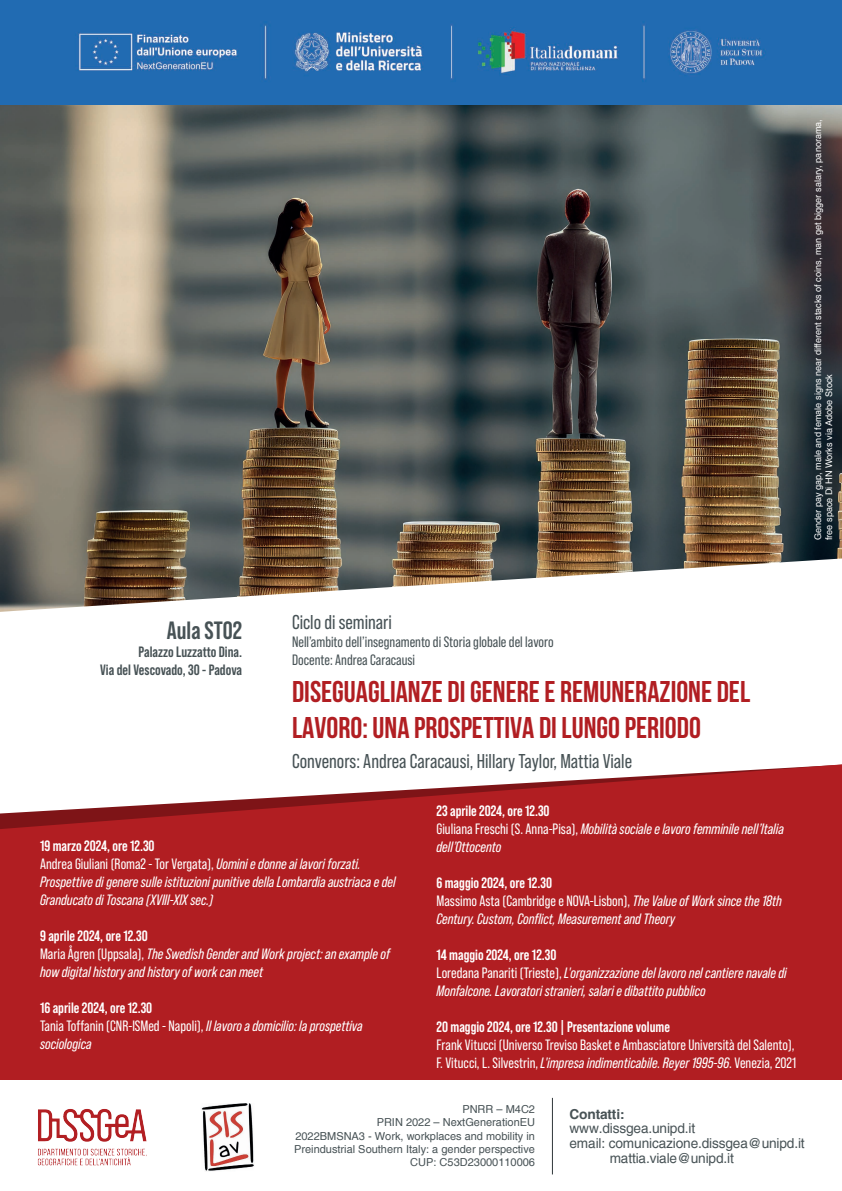
<style>
.page{position:relative;width:842px;height:1191px;background:#fff}
.page>*{position:absolute;margin:0;border:0;box-sizing:border-box;transform-origin:0 0}
.t1{font:700 30px/36px "Bebas Neue";color:#b11e22}
.t2{font:700 25px "Bebas Neue Pro";color:#475255}
.t3{font:20px "Bebas Neue Pro";color:#475255}
.t4{font:italic 15px/18px "Bebas Neue Pro";color:#fff}
.t5{font:15px/18px "Bebas Neue Pro";color:#fff}
.t6{font:15px/18px "Bebas Neue Pro";color:#475255}
.t7{font:700 15px/18px "Bebas Neue Pro";color:#475255;text-align:right}
.t8{font:700 15px "Bebas Neue Pro";color:#fff}
.t9{font:13.7px "Helvetica";letter-spacing:-.01em;color:#475255}
.t10{font:700 13.7px "Helvetica";letter-spacing:-.01em;color:#475255}
.t11{font:11px/13.2px "Helvetica";color:#475255;text-align:right}
.t12{font:9.1px/11px "Helvetica";color:#fff}
.s1{font-weight:700;font-style:normal}
.s2{font-style:normal}
.s3{font-style:italic}
</style>
<div class="page">
<img style="left:0;top:104px;width:842px;height:454px">
<div style="left:0;top:1039px;width:842px;height:111px;background:#b11e22"></div>
<svg style="left:0;top:558px;width:842px;height:54px"></svg>
<svg style="left:0;top:764px;width:842px;height:275px;fill:#b11e22"></svg>
<div style="left:0;top:1080px;width:842px;height:111px;background:#fff"></div>
<hr style="left:552px;top:1097px;width:1px;height:77px;background:#30373a">
<img style="left:201px;top:1103px;width:53px;height:68px">
<img style="left:37px;top:1109px;width:110px;height:57px">
<img style="left:0;top:0;width:842px;height:104px">
<p class="t12" style="left:812px;top:540px;width:423px;rotate:-90deg">Gender pay gap, male and female signs near different stacks of coins, man get bigger salary, panorama, free space Di HN Works via Adobe Stock</p>
<h2 class="t2" style="left:167px;top:616px;width:77px">Aula STO2</h2>
<p class="t7" style="left:100px;top:642px;width:143px">Palazzo Luzzatto Dina.<br>Via del Vescovado, 30 - Padova</p>
<h3 class="t3" style="left:292px;top:611px;width:101px">Ciclo di seminari</h3>
<p class="t6" style="left:292px;top:633px;width:263px">Nell’ambito dell’insegnamento di Storia globale del lavoro<br>Docente: Andrea Caracausi</p>
<h1 class="t1" style="left:292px;top:673px;width:460px">DISEGUAGLIANZE DI GENERE E REMUNERAZIONE DEL<br>LAVORO: UNA PROSPETTIVA DI LUNGO PERIODO</h1>
<h3 class="t3" style="left:292px;top:749px;width:341px">Convenors: Andrea Caracausi, Hillary Taylor, Mattia Viale</h3>
<p class="t4" style="left:40px;top:836px;width:357px"><span class="s1">19 marzo 2024, ore 12.30<br></span><span class="s2">Andrea Giuliani (Roma2 - Tor Vergata),</span> Uomini e donne ai lavori forzati.<br>Prospettive di genere sulle istituzioni punitive della Lombardia austriaca e del Granducato di Toscana (XVIII-XIX sec.)</p>
<p class="t4" style="left:40px;top:926px;width:351px"><span class="s1">9 aprile 2024, ore 12.30<br></span><span class="s2">Maria Ågren (Uppsala),</span> The Swedish Gender and Work project: an example of how digital history and history of work can meet</p>
<p class="t4" style="left:40px;top:998px;width:324px"><span class="s1">16 aprile 2024, ore 12.30<br></span><span class="s2">Tania Toffanin (CNR-ISMed - Napoli),</span> Il lavoro a domicilio: la prospettiva sociologica</p>
<p class="t4" style="left:436px;top:801px;width:349px"><span class="s1">23 aprile 2024, ore 12.30<br></span><span class="s2">Giuliana Freschi (S. Anna-Pisa),</span> Mobilità sociale e lavoro femminile nell’Italia dell’Ottocento</p>
<p class="t4" style="left:436px;top:873px;width:347px"><span class="s1">6 maggio 2024, ore 12.30<br></span><span class="s2">Massimo Asta (Cambridge e NOVA-Lisbon),</span> The Value of Work since the 18th<br>Century. Custom, Conflict, Measurement and Theory</p>
<p class="t4" style="left:436px;top:945px;width:352px"><span class="s1">14 maggio 2024, ore 12.30<br></span><span class="s2">Loredana Panariti (Trieste),</span> L'organizzazione del lavoro nel cantiere navale di<br>Monfalcone. Lavoratori stranieri, salari e dibattito pubblico</p>
<p class="t8" style="left:436px;top:1018px;width:235px">20 maggio 2024, ore 12.30 | Presentazione volume</p>
<p class="t5" style="left:436px;top:1035px;width:361px">Frank Vitucci (Universo Treviso Basket e Ambasciatore Università del Salento),<br>F. Vitucci, L. Silvestrin, <span class="s3">L'impresa indimenticabile. Reyer 1995-96</span>. Venezia, 2021</p>
<p class="t11" style="left:294px;top:1102px;width:242px">PNRR – M4C2<br>PRIN 2022 – NextGenerationEU<br>2022BMSNA3 - Work, workplaces and mobility in<br>Preindustrial Southern Italy: a gender perspective<br>CUP: C53D23000110006</p>
<p class="t10" style="left:569px;top:1105px;width:57px">Contatti:</p>
<p class="t9" style="left:569px;top:1120px;width:127px">www.dissgea.unipd.it</p>
<p class="t9" style="left:569px;top:1135px;width:237px">email: comunicazione.dissgea@unipd.it</p>
<p class="t9" style="left:610px;top:1149px;width:126px">mattia.viale@unipd.it</p>
</div>
